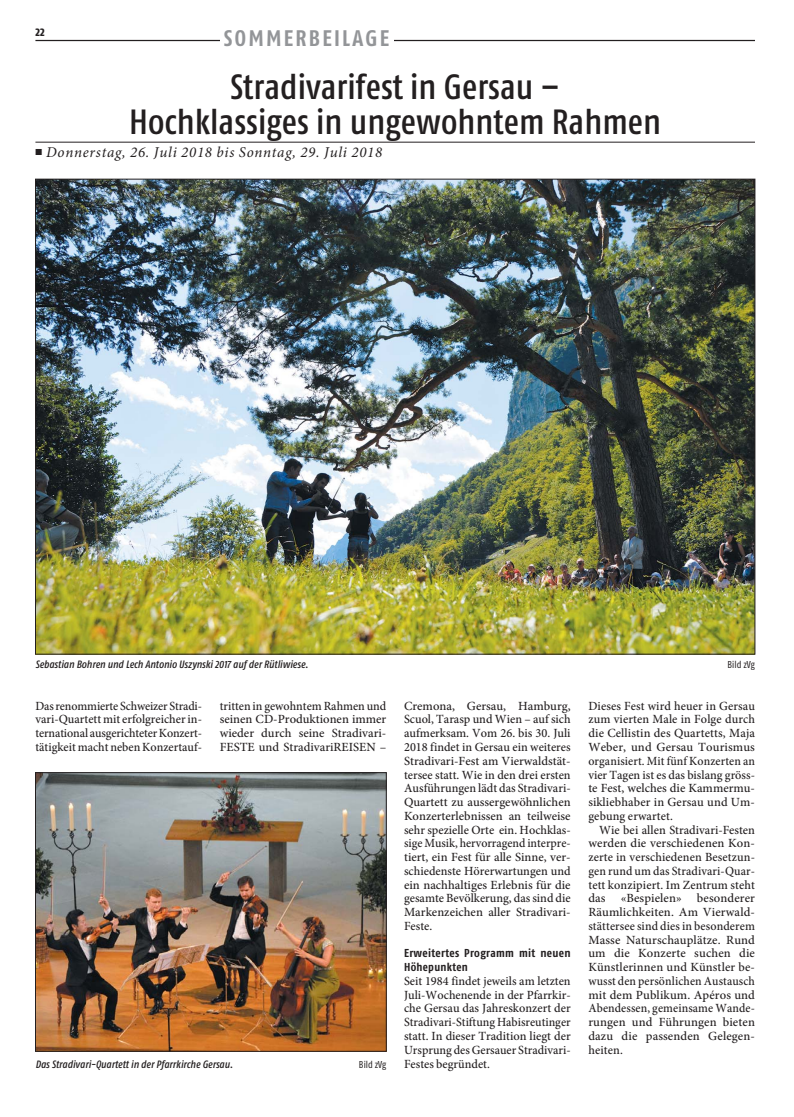
<style>
.page{position:relative;width:794px;height:1117px;background:#fff}
.page>*{position:absolute;margin:0;border:0;box-sizing:border-box;transform-origin:0 0}
.t1{font:35px/35px "Fago Co Med Lf";color:#231f20;text-align:center}
.t2{font:22.5px "Fago Co Bold Lf";letter-spacing:.1em;color:#939598}
.t3{font:italic 15px "Minion Pro";letter-spacing:.05em;color:#231f20}
.t4{font:500 12.5px/13.8px "Minion Pro";color:#231f20;text-align:justify}
.t5{font:500 12.5px/13.8px "Minion Pro";color:#231f20;text-align:justify;scale:.96 1}
.t6{font:11.5px/13.8px "Fago Co Bold Tf";letter-spacing:.025em;color:#231f20}
.t7{font:11.25px "Fago Co Exb Lf";color:#231f20}
.t8{font:italic 10.62px "Fago Co Med Lf";color:#231f20}
.t9{font:10px "Fago Co";color:#231f20}
</style>
<div class="page">
<hr style="left:35px;top:40px;width:720px;height:1px;background:#231f20">
<div style="left:220px;top:30px;width:173px;height:27px;background:#fff"></div>
<hr style="left:35px;top:142px;width:720px;height:1px;background:#231f20">
<img style="left:37px;top:181px;width:716px;height:471px">
<img style="left:37px;top:774px;width:347px;height:275px">
<div style="left:35px;top:772px;width:351px;height:279px;border:1px solid #231f20"></div>
<p class="t7" style="left:35px;top:26px;width:11px">22</p>
<h2 class="t2" style="left:224px;top:25px;width:167px">SOMMERBEILAGE</h2>
<h1 class="t1" style="left:129px;top:69px;width:533px">Stradivarifest in Gersau –<br>Hochklassiges in ungewohntem Rahmen</h1>
<p class="t3" style="left:46px;top:141px;width:338px">Donnerstag, 26. Juli 2018 bis Sonntag, 29. Juli 2018</p>
<p class="t8" style="left:35px;top:658px;width:274px">Sebastian Bohren und Lech Antonio Uszynski 2017 auf der Rütliwiese.</p>
<p class="t9" style="left:727px;top:659px;width:29px">Bild zVg</p>
<p class="t5" style="left:35px;top:698px;width:175px">Das renommierte Schweizer Stradi&shy;vari-Quartett mit erfolgreicher in&shy;ternational ausgerichteter Konzert&shy;tätigkeit macht neben Konzertauf-</p>
<p class="t4" style="left:220px;top:698px;width:168px">tritten in gewohntem Rahmen und seinen CD-Produktionen immer wieder durch seine Stradivari-FESTE und StradivariREISEN –</p>
<p class="t4" style="left:404px;top:698px;width:168px">Cremona, Gersau, Hamburg, Scuol, Tarasp und Wien – auf sich aufmerksam. Vom 26. bis 30. Juli 2018 findet in Gersau ein weiteres Stradivari-Fest am Vierwaldstät&shy;tersee statt. Wie in den drei ersten Ausführungen lädt das Stradivari-Quartett zu aussergewöhnlichen Konzerterlebnissen an teilweise sehr spezielle Orte ein. Hochklas&shy;sige Musik, hervorragend interpre&shy;tiert, ein Fest für alle Sinne, ver&shy;schiedenste Hörerwartungen und ein nachhaltiges Erlebnis für die gesamte Bevölkerung, das sind die Markenzeichen aller Stradivari-Feste.</p>
<p class="t6" style="left:404px;top:946px;width:168px">Erweitertes Programm mit neuen<br>Höhepunkten</p>
<p class="t4" style="left:404px;top:973px;width:168px">Seit 1984 findet jeweils am letzten Juli-Wochenende in der Pfarrkir&shy;che Gersau das Jahreskonzert der Stradivari-Stiftung Habisreutinger statt. In dieser Tradition liegt der Ursprung des Gersauer Stradivari-Festes begründet.</p>
<p class="t8" style="left:35px;top:1057px;width:199px">Das Stradivari-Quartett in der Pfarrkirche Gersau.</p>
<p class="t9" style="left:359px;top:1058px;width:29px">Bild zVg</p>
<p class="t4" style="left:588px;top:698px;width:168px">Dieses Fest wird heuer in Gersau zum vierten Male in Folge durch die Cellistin des Quartetts, Maja Weber, und Gersau Tourismus organisiert. Mit fünf Konzerten an vier Tagen ist es das bislang gröss&shy;te Fest, welches die Kammermu&shy;sikliebhaber in Gersau und Um&shy;gebung erwartet.</p>
<p class="t4" style="left:588px;top:822px;width:168px;text-indent:11px">Wie bei allen Stradivari-Festen werden die verschiedenen Kon&shy;zerte in verschiedenen Besetzun&shy;gen rund um das Stradivari-Quar&shy;tett konzipiert. Im Zentrum steht das «Bespielen» besonderer Räumlichkeiten. Am Vierwald&shy;stättersee sind dies in besonderem Masse Naturschauplätze. Rund um die Konzerte suchen die Künstlerinnen und Künstler be&shy;wusst den persönlichen Austausch mit dem Publikum. Apéros und Abendessen, gemeinsame Wande&shy;rungen und Führungen bieten dazu die passenden Gelegen&shy;heiten.</p>
</div>
